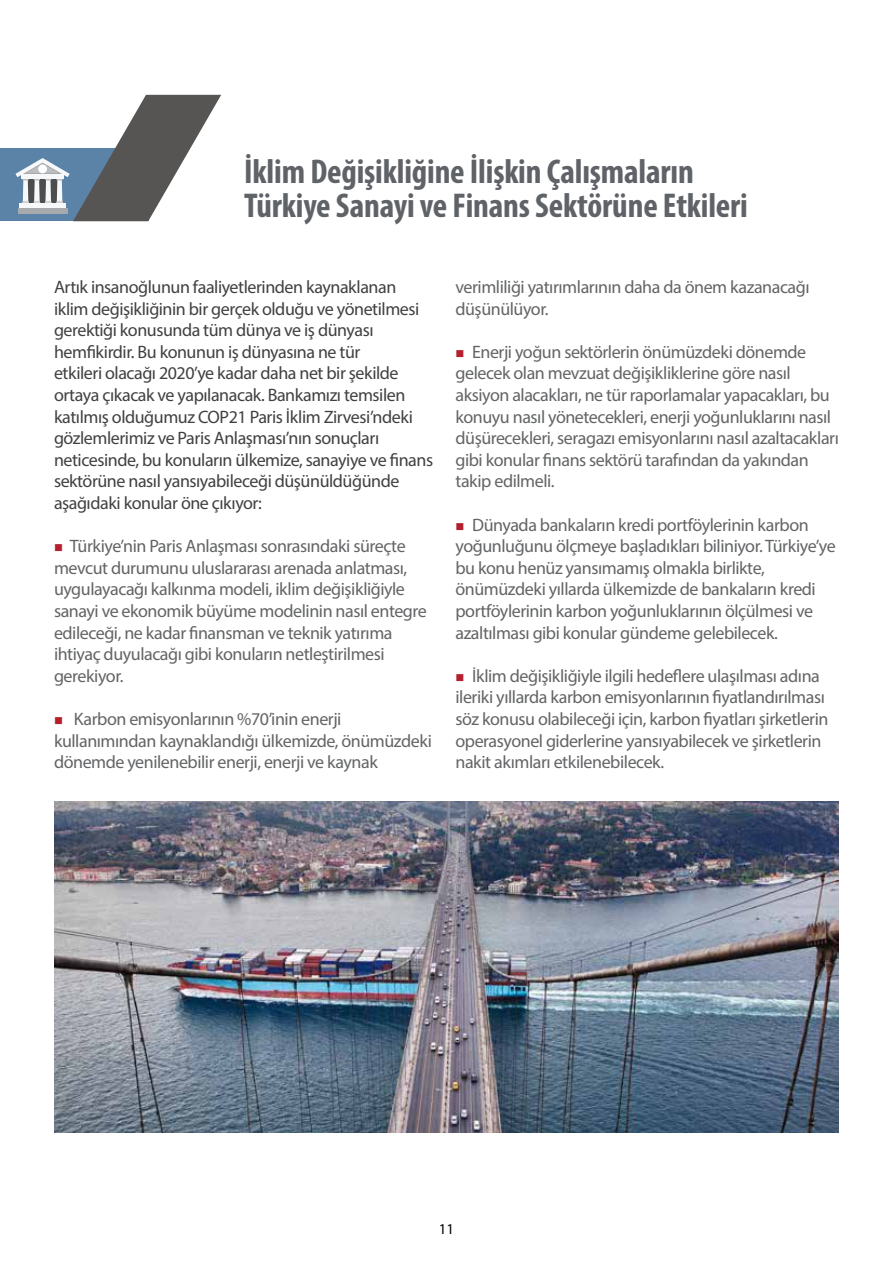
<style>
.page{position:relative;width:893px;height:1263px;background:#fff}
.page>*{position:absolute;margin:0;border:0;box-sizing:border-box;transform-origin:0 0}
.t1{font:700 condensed 34.5px/34.5px "Myriad Pro";letter-spacing:-.005em;color:#5f6368}
.t2{font:18px/21.6px "Myriad Pro";letter-spacing:-.025em;color:#636466}
.t3{font:18px/21.6px "Myriad Pro";letter-spacing:-.025em;color:#414042}
.t4{font:15px "Myriad Pro";color:#000}
.s1{color:#b5202e}
</style>
<div class="page">
<img style="left:54px;top:802px;width:785px;height:330px">
<div style="left:0;top:149px;width:148px;height:72px;background:#5b82a7"></div>
<svg style="left:15px;top:95px;width:206px;height:126px"></svg>
<h1 class="t1" style="left:244px;top:153px;width:505px">İklim Değişikliğine İlişkin Çalışmaların<br>Türkiye Sanayi ve Finans Sektörüne Etkileri</h1>
<p class="t3" style="left:54px;top:276px;width:381px">Artık insanoğlunun faaliyetlerinden kaynaklanan iklim değişikliğinin bir gerçek olduğu ve yönetilmesi gerektiği konusunda tüm dünya ve iş dünyası hemfikirdir. Bu konunun iş dünyasına ne tür<br>etkileri olacağı 2020’ye kadar daha net bir şekilde ortaya çıkacak ve yapılanacak. Bankamızı temsilen katılmış olduğumuz COP21 Paris İklim Zirvesi’ndeki gözlemlerimiz ve Paris Anlaşması’nın sonuçları neticesinde, bu konuların ülkemize, sanayiye ve finans sektörüne nasıl yansıyabileceği düşünüldüğünde aşağıdaki konular öne çıkıyor:</p>
<p class="t2" style="left:54px;top:535px;width:374px"><span class="s1">■</span> Türkiye’nin Paris Anlaşması sonrasındaki süreçte mevcut durumunu uluslararası arenada anlatması, uygulayacağı kalkınma modeli, iklim değişikliğiyle sanayi ve ekonomik büyüme modelinin nasıl entegre edileceği, ne kadar finansman ve teknik yatırıma ihtiyaç duyulacağı gibi konuların netleştirilmesi gerekiyor.</p>
<p class="t2" style="left:54px;top:708px;width:379px"><span class="s1">■</span> Karbon emisyonlarının %70’inin enerji kullanımından kaynaklandığı ülkemizde, önümüzdeki dönemde yenilenebilir enerji, enerji ve kaynak</p>
<p class="t2" style="left:455px;top:276px;width:356px">verimliliği yatırımlarının daha da önem kazanacağı düşünülüyor.</p>
<p class="t2" style="left:455px;top:341px;width:385px"><span class="s1">■</span> Enerji yoğun sektörlerin önümüzdeki dönemde gelecek olan mevzuat değişikliklerine göre nasıl aksiyon alacakları, ne tür raporlamalar yapacakları, bu konuyu nasıl yönetecekleri, enerji yoğunluklarını nasıl düşürecekleri, seragazı emisyonlarını nasıl azaltacakları gibi konular finans sektörü tarafından da yakından takip edilmeli.</p>
<p class="t2" style="left:455px;top:513px;width:382px"><span class="s1">■</span> Dünyada bankaların kredi portföylerinin karbon yoğunluğunu ölçmeye başladıkları biliniyor. Türkiye’ye bu konu henüz yansımamış olmakla birlikte, önümüzdeki yıllarda ülkemizde de bankaların kredi portföylerinin karbon yoğunluklarının ölçülmesi ve azaltılması gibi konular gündeme gelebilecek.</p>
<p class="t2" style="left:455px;top:665px;width:375px"><span class="s1">■</span> İklim değişikliğiyle ilgili hedeflere ulaşılması adına ileriki yıllarda karbon emisyonlarının fiyatlandırılması söz konusu olabileceği için, karbon fiyatları şirketlerin operasyonel giderlerine yansıyabilecek ve şirketlerin nakit akımları etkilenebilecek.</p>
<p class="t4" style="left:439px;top:1219px;width:17px">11</p>
</div>
